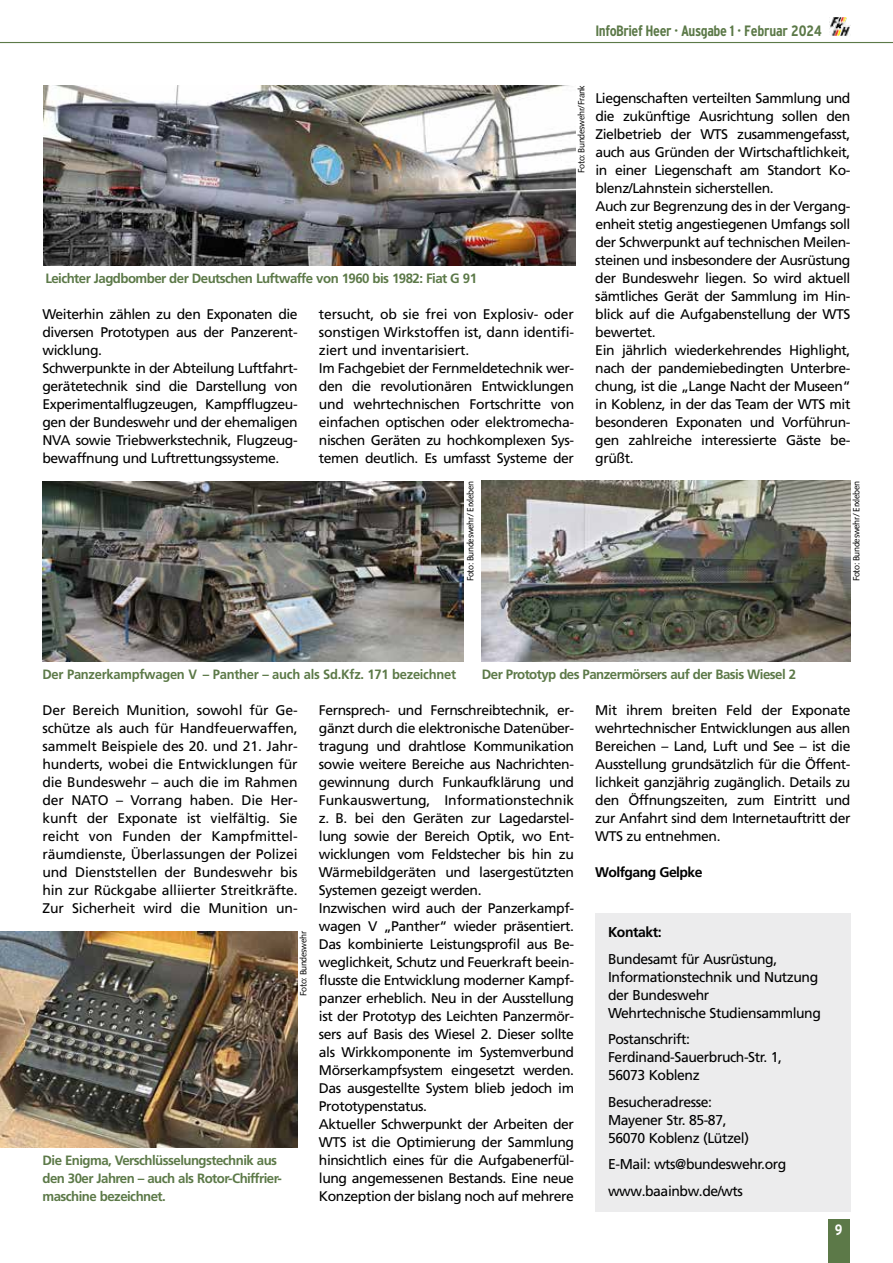
<style>
.page{position:relative;width:893px;height:1263px;background:#fff}
.page>*{position:absolute;margin:0;border:0;box-sizing:border-box;transform-origin:0 0}
.t1{font:700 condensed 15px "Interstate";letter-spacing:-.03em;color:#5c7948}
.t2{font:700 condensed 15px "Interstate";color:#fff}
.t3{font:14.25px/18px "Frutiger LT Pro";letter-spacing:-.03em;color:#000}
.t4{font:700 14.25px "Frutiger";letter-spacing:-.03em;color:#000}
.t5{font:13.95px/18px "Frutiger LT Pro";letter-spacing:-.03em;color:#000}
.t6{font:700 13.95px "Frutiger";letter-spacing:-.04em;color:#000}
.t7{font:700 13.5px/18px "Frutiger LT Pro";letter-spacing:-.04em;color:#5c7948}
.t8{font:700 13.5px "Frutiger LT Pro";letter-spacing:-.02em;color:#5c7948;scale:.96 1}
.t9{font:9px "Syntax";letter-spacing:-.04em;color:#000}
</style>
<div class="page">
<hr style="left:0;top:42px;width:893px;height:1px;background:#5c7948">
<img style="left:829px;top:17px;width:21px;height:19px">
<div style="left:828px;top:1219px;width:21px;height:44px;background:#5c7948"></div>
<img style="left:43px;top:481px;width:420px;height:180px">
<img style="left:482px;top:481px;width:368px;height:180px">
<div style="left:595px;top:914px;width:255px;height:298px;background:#ececed"></div>
<img style="left:44px;top:85px;width:531px;height:180px">
<img style="left:0;top:931px;width:298px;height:216px">
<p class="t1" style="left:595px;top:22px;width:228px">InfoBrief Heer · Ausgabe 1 · Februar 2024</p>
<p class="t7" style="left:45px;top:269px;width:433px">Leichter Jagdbomber der Deutschen Luftwaffe von 1960 bis 1982: Fiat G 91</p>
<p class="t9" style="left:576px;top:173px;width:89px;rotate:-90deg">Foto: Bundeswehr/Frank</p>
<p class="t5" style="left:43px;top:305px;width:257px">Weiterhin zählen zu den Exponaten die diversen Prototypen aus der Panzerent&shy;wicklung.<br>Schwerpunkte in der Abteilung Luftfahrt&shy;gerätetechnik sind die Darstellung von Experimentalflugzeugen, Kampfflugzeu&shy;gen der Bundeswehr und der ehemaligen NVA sowie Triebwerkstechnik, Flugzeug&shy;bewaffnung und Luftrettungssysteme.</p>
<p class="t5" style="left:319px;top:305px;width:257px">tersucht, ob sie frei von Explosiv- oder sonstigen Wirkstoffen ist, dann identifi&shy;ziert und inventarisiert.<br>Im Fachgebiet der Fernmeldetechnik wer&shy;den die revolutionären Entwicklungen und wehrtechnischen Fortschritte von einfachen optischen oder elektromecha&shy;nischen Geräten zu hochkomplexen Sys&shy;temen deutlich. Es umfasst Systeme der</p>
<p class="t9" style="left:465px;top:581px;width:102px;rotate:-90deg">Foto: Bundeswehr/ Erxleben</p>
<p class="t5" style="left:595px;top:89px;width:257px">Liegenschaften verteilten Sammlung und die zukünftige Ausrichtung sollen den Zielbetrieb der WTS zusammengefasst, auch aus Gründen der Wirtschaftlichkeit, in einer Liegenschaft am Standort Ko&shy;blenz/Lahnstein sicherstellen.<br>Auch zur Begrenzung des in der Vergang&shy;enheit stetig angestiegenen Umfangs soll der Schwerpunkt auf technischen Meilen&shy;steinen und insbesondere der Ausrüstung der Bundeswehr liegen. So wird aktuell sämtliches Gerät der Sammlung im Hin&shy;blick auf die Aufgabenstellung der WTS bewertet.<br>Ein jährlich wiederkehrendes Highlight, nach der pandemiebedingten Unterbre&shy;chung, ist die „Lange Nacht der Museen“ in Koblenz, in der das Team der WTS mit besonderen Exponaten und Vorführun&shy;gen zahlreiche interessierte Gäste be&shy;grüßt.</p>
<p class="t9" style="left:851px;top:581px;width:102px;rotate:-90deg">Foto: Bundeswehr/ Erxleben</p>
<p class="t8" style="left:43px;top:666px;width:432px">Der Panzerkampfwagen V – Panther – auch als Sd.Kfz. 171 bezeichnet</p>
<p class="t7" style="left:482px;top:665px;width:316px">Der Prototyp des Panzermörsers auf der Basis Wiesel 2</p>
<p class="t5" style="left:43px;top:701px;width:257px;text-align:justify">Der Bereich Munition, sowohl für Ge&shy;schütze als auch für Handfeuerwaffen, sammelt Beispiele des 20. und 21. Jahr&shy;hunderts, wobei die Entwicklungen für die Bundeswehr – auch die im Rahmen der NATO – Vorrang haben. Die Her&shy;kunft der Exponate ist vielfältig. Sie reicht von Funden der Kampfmittel&shy;räumdienste, Überlassungen der Polizei und Dienststellen der Bundeswehr bis hin zur Rückgabe alliierter Streitkräfte.<br>Zur Sicherheit wird die Munition un-</p>
<p class="t9" style="left:298px;top:996px;width:66px;rotate:-90deg">Foto: Bundeswehr</p>
<p class="t7" style="left:43px;top:1151px;width:241px">Die Enigma, Verschlüsselungstechnik aus den 30er Jahren – auch als Rotor-Chiffrier&shy;maschine bezeichnet.</p>
<p class="t5" style="left:319px;top:701px;width:257px">Fernsprech- und Fernschreibtechnik, er&shy;gänzt durch die elektronische Datenüber&shy;tragung und drahtlose Kommunikation sowie weitere Bereiche aus Nachrichten&shy;gewinnung durch Funkaufklärung und Funkauswertung, Informationstechnik z. B. bei den Geräten zur Lagedarstel&shy;lung sowie der Bereich Optik, wo Ent&shy;wicklungen vom Feldstecher bis hin zu Wärmebildgeräten und lasergestützten Systemen gezeigt werden.<br>Inzwischen wird auch der Panzerkampf&shy;wagen V „Panther“ wieder präsentiert.<br>Das kombinierte Leistungsprofil aus Be&shy;weglichkeit, Schutz und Feuerkraft beein&shy;flusste die Entwicklung moderner Kampf&shy;panzer erheblich. Neu in der Ausstellung ist der Prototyp des Leichten Panzermör&shy;sers auf Basis des Wiesel 2. Dieser sollte als Wirkkomponente im Systemverbund Mörserkampfsystem eingesetzt werden.<br>Das ausgestellte System blieb jedoch im Prototypenstatus.<br>Aktueller Schwerpunkt der Arbeiten der WTS ist die Optimierung der Sammlung hinsichtlich eines für die Aufgabenerfül&shy;lung angemessenen Bestands. Eine neue Konzeption der bislang noch auf mehrere</p>
<p class="t5" style="left:595px;top:701px;width:257px;text-align:justify">Mit ihrem breiten Feld der Exponate wehrtechnischer Entwicklungen aus allen Bereichen – Land, Luft und See – ist die Ausstellung grundsätzlich für die Öffent&shy;lichkeit ganzjährig zugänglich. Details zu den Öffnungszeiten, zum Eintritt und zur Anfahrt sind dem Internetauftritt der WTS zu entnehmen.</p>
<p class="t6" style="left:595px;top:864px;width:109px">Wolfgang Gelpke</p>
<p class="t4" style="left:608px;top:924px;width:55px">Kontakt:</p>
<p class="t3" style="left:608px;top:950px;width:214px">Bundesamt für Ausrüstung,<br>Informationstechnik und Nutzung der Bundeswehr<br>Wehrtechnische Studiensammlung</p>
<p class="t3" style="left:608px;top:1030px;width:176px">Postanschrift:<br>Ferdinand-Sauerbruch-Str. 1,<br>56073 Koblenz</p>
<p class="t3" style="left:608px;top:1093px;width:142px">Besucheradresse:<br>Mayener Str. 85-87,<br>56070 Koblenz (Lützel)</p>
<p class="t3" style="left:608px;top:1151px;width:180px;line-height:26.5px">E-Mail: wts@bundeswehr.org www.baainbw.de/wts</p>
<p class="t2" style="left:835px;top:1221px;width:9px">9</p>
</div>
